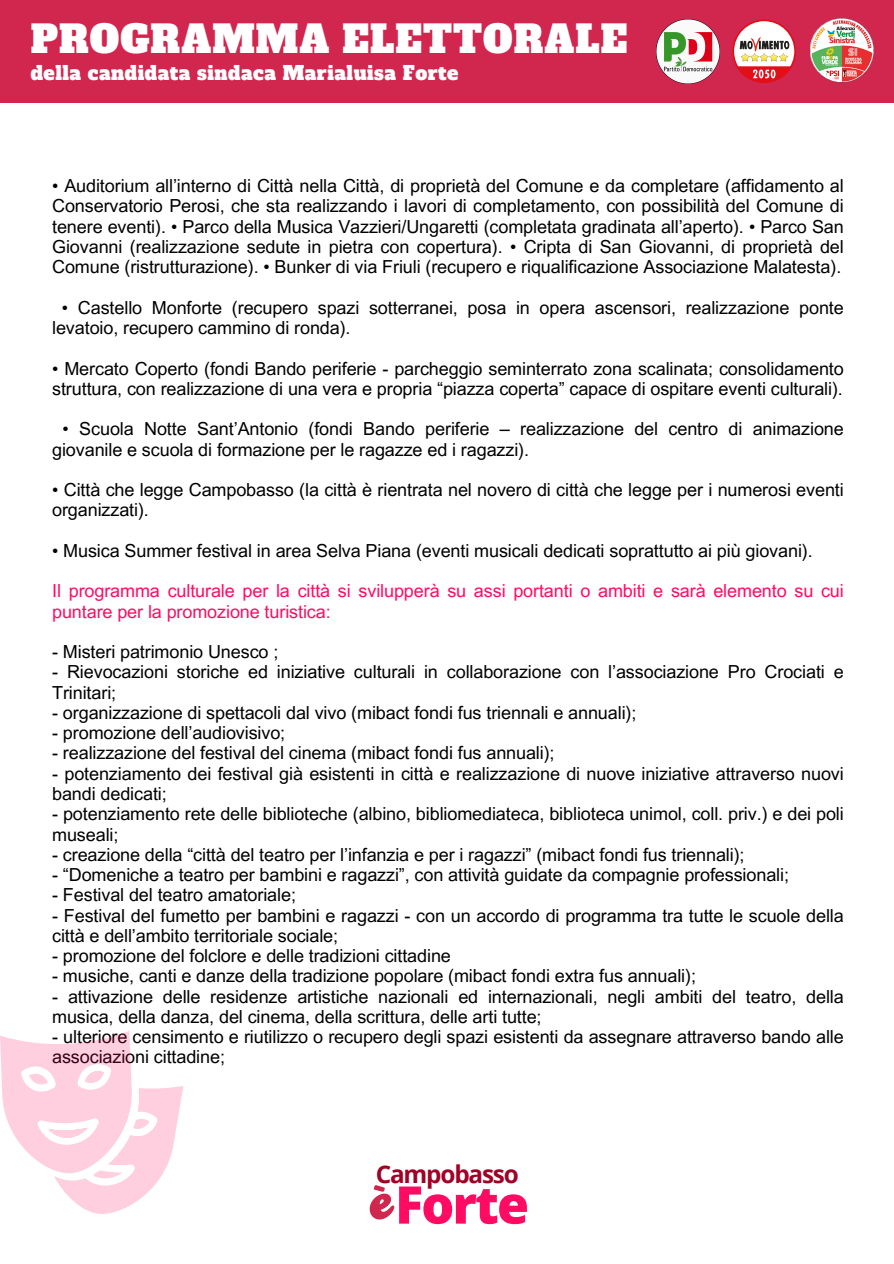
<style>
.page{position:relative;width:894px;height:1264px;background:#fff}
.page>*{position:absolute;margin:0;border:0;box-sizing:border-box;transform-origin:0 0}
.t1{font:800 52.05px "Open Sans";letter-spacing:-.035em;color:#ff0b63}
.t2{font:37.2px "Alfa Slab One";letter-spacing:.03em;color:#fff}
.t3{font:700 24.3px "Open Sans";letter-spacing:-.05em;color:#a20126}
.t4{font:18.9px "Alfa Slab One";letter-spacing:.03em;color:#fff}
.t5{font:18px/20.2px "Arial MT Pro";letter-spacing:-.005em;color:#000}
.t6{font:18px/20.2px "Arial MT Pro";letter-spacing:-.005em;color:#ff0b63}
</style>
<div class="page">
<div style="left:0;top:0;width:893px;height:102px;background:#d1264e"></div>
<img style="left:656px;top:20px;width:63px;height:64px">
<svg style="left:732px;top:19px;width:63px;height:64px"></svg>
<img style="left:810px;top:18px;width:64px;height:65px">
<svg style="left:0;top:1031px;width:183px;height:182px"></svg>
<p class="t2" style="left:31px;top:14px;width:598px">PROGRAMMA ELETTORALE</p>
<p class="t4" style="left:31px;top:60px;width:429px">della candidata sindaca Marialuisa Forte</p>
<p class="t5" style="left:52px;top:178px;width:793px;text-align:justify">• Auditorium all’interno di Città nella Città, di proprietà del Comune e da completare (affidamento al Conservatorio Perosi, che sta realizzando i lavori di completamento, con possibilità del Comune di tenere eventi). • Parco della Musica Vazzieri/Ungaretti (completata gradinata all’aperto). • Parco San Giovanni (realizzazione sedute in pietra con copertura). • Cripta di San Giovanni, di proprietà del Comune (ristrutturazione). • Bunker di via Friuli (recupero e riqualificazione Associazione Malatesta).</p>
<p class="t5" style="left:52px;top:299px;width:793px;text-indent:10px">• Castello Monforte (recupero spazi sotterranei, posa in opera ascensori, realizzazione ponte levatoio, recupero cammino di ronda).</p>
<p class="t5" style="left:52px;top:360px;width:793px">• Mercato Coperto (fondi Bando periferie - parcheggio seminterrato zona scalinata; consolidamento struttura, con realizzazione di una vera e propria “piazza coperta” capace di ospitare eventi culturali).</p>
<p class="t5" style="left:52px;top:421px;width:793px;text-indent:10px">• Scuola Notte Sant’Antonio (fondi Bando periferie – realizzazione del centro di animazione giovanile e scuola di formazione per le ragazze ed i ragazzi).</p>
<p class="t5" style="left:52px;top:482px;width:793px">• Città che legge Campobasso (la città è rientrata nel novero di città che legge per i numerosi eventi organizzati).</p>
<p class="t5" style="left:52px;top:542px;width:761px">• Musica Summer festival in area Selva Piana (eventi musicali dedicati soprattutto ai più giovani).</p>
<p class="t6" style="left:52px;top:583px;width:793px">Il programma culturale per la città si svilupperà su assi portanti o ambiti e sarà elemento su cui puntare per la promozione turistica:</p>
<p class="t5" style="left:52px;top:644px;width:228px">- Misteri patrimonio Unesco ;</p>
<p class="t5" style="left:52px;top:664px;width:793px">- Rievocazioni storiche ed iniziative culturali in collaborazione con l’associazione Pro Crociati e<br>Trinitari;</p>
<p class="t5" style="left:52px;top:704px;width:585px">- organizzazione di spettacoli dal vivo (mibact fondi fus triennali e annuali);</p>
<p class="t5" style="left:52px;top:725px;width:234px">- promozione dell’audiovisivo;</p>
<p class="t5" style="left:52px;top:745px;width:504px">- realizzazione del festival del cinema (mibact fondi fus annuali);</p>
<p class="t5" style="left:52px;top:765px;width:793px">- potenziamento dei festival già esistenti in città e realizzazione di nuove iniziative attraverso nuovi bandi dedicati;</p>
<p class="t5" style="left:52px;top:806px;width:793px">- potenziamento rete delle biblioteche (albino, bibliomediateca, biblioteca unimol, coll. priv.) e dei poli museali;</p>
<p class="t5" style="left:52px;top:846px;width:693px">- creazione della “città del teatro per l’infanzia e per i ragazzi” (mibact fondi fus triennali);</p>
<p class="t5" style="left:52px;top:866px;width:738px">- “Domeniche a teatro per bambini e ragazzi”, con attività guidate da compagnie professionali;</p>
<p class="t5" style="left:52px;top:887px;width:245px">- Festival del teatro amatoriale;</p>
<p class="t5" style="left:52px;top:907px;width:793px">- Festival del fumetto per bambini e ragazzi - con un accordo di programma tra tutte le scuole della città e dell’ambito territoriale sociale;</p>
<p class="t5" style="left:52px;top:947px;width:400px">- promozione del folclore e delle tradizioni cittadine</p>
<p class="t5" style="left:52px;top:968px;width:645px">- musiche, canti e danze della tradizione popolare (mibact fondi extra fus annuali);</p>
<p class="t5" style="left:52px;top:988px;width:793px">- attivazione delle residenze artistiche nazionali ed internazionali, negli ambiti del teatro, della musica, della danza, del cinema, della scrittura, delle arti tutte;</p>
<p class="t5" style="left:52px;top:1028px;width:793px">- ulteriore censimento e riutilizzo o recupero degli spazi esistenti da assegnare attraverso bando alle associazioni cittadine;</p>
<p class="t3" style="left:375px;top:1156px;width:145px">Campobasso</p>
<h3 class="t1" style="left:395px;top:1167px;width:135px">Forte</h3>
</div>
